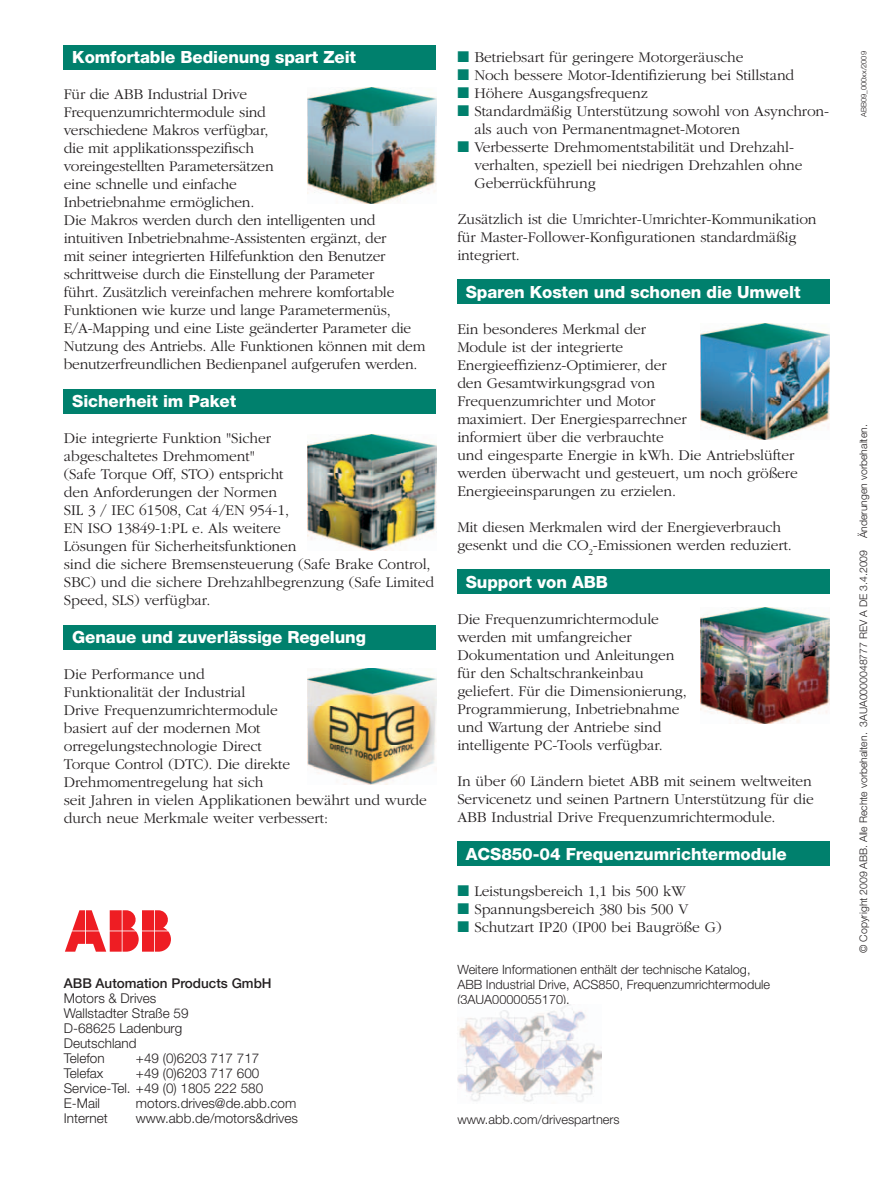
<style>
.page{position:relative;width:893px;height:1187px;background:#fff}
.page>*{position:absolute;margin:0;border:0;box-sizing:border-box;transform-origin:0 0}
.t1{font:800 16.8px "Helvetica Neue LT Std";letter-spacing:-.005em;color:#fff}
.t2{font:300 15.45px/18px "ITC Garamond Std";letter-spacing:-.005em;color:#231f20}
.t3{font:300 13.5px/15px "Helvetica Neue LT Std";color:#231f20}
.t4{font:500 13.5px "Helvetica Neue LT Std";color:#231f20}
.t5{font:300 12.75px/15px "Helvetica Neue LT Std";color:#231f20}
.t6{font:300 10.5px "Helvetica Neue LT Std";color:#231f20}
.t7{font:300 7.5px "Helvetica Neue LT Std";color:#231f20}
.s1{color:#00806d}
</style>
<div class="page">
<svg style="left:65px;top:910px;width:106px;height:41px"></svg>
<div style="left:64px;top:45px;width:372px;height:24px;background:#00806d"></div>
<div style="left:64px;top:389px;width:372px;height:24px;background:#00806d"></div>
<div style="left:64px;top:625px;width:372px;height:24px;background:#00806d"></div>
<div style="left:457px;top:280px;width:372px;height:24px;background:#00806d"></div>
<div style="left:457px;top:570px;width:372px;height:24px;background:#00806d"></div>
<div style="left:457px;top:841px;width:372px;height:24px;background:#00806d"></div>
<img style="left:307px;top:434px;width:129px;height:117px">
<img style="left:307px;top:668px;width:129px;height:116px">
<img style="left:700px;top:323px;width:129px;height:117px">
<img style="left:700px;top:607px;width:129px;height:117px">
<img style="left:457px;top:1004px;width:144px;height:98px">
<img style="left:307px;top:87px;width:129px;height:117px">
<p class="t1" style="left:72px;top:51px;width:285px">Komfortable Bedienung spart Zeit</p>
<p class="t2" style="left:64px;top:86px;width:363px">Für die ABB Industrial Drive<br>Frequenzumrichtermodule sind<br>verschiedene Makros verfügbar,<br>die mit applikationsspezifisch<br>voreingestellten Parametersätzen<br>eine schnelle und einfache<br>Inbetriebnahme ermöglichen.<br>Die Makros werden durch den intelligenten und intuitiven Inbetriebnahme-Assistenten ergänzt, der<br>mit seiner integrierten Hilfefunktion den Benutzer schrittweise durch die Einstellung der Parameter<br>führt. Zusätzlich vereinfachen mehrere komfortable Funktionen wie kurze und lange Parametermenüs, E/A-Mapping und eine Liste geänderter Parameter die Nutzung des Antriebs. Alle Funktionen können mit dem benutzerfreundlichen Bedienpanel aufgerufen werden.</p>
<p class="t1" style="left:72px;top:395px;width:165px">Sicherheit im Paket</p>
<p class="t2" style="left:64px;top:430px;width:372px">Die integrierte Funktion "Sicher<br>abgeschaltetes Drehmoment"<br>(Safe Torque Off, STO) entspricht<br>den Anforderungen der Normen<br>SIL 3 / IEC 61508, Cat 4/EN 954-1,<br>EN ISO 13849-1:PL e. Als weitere<br>Lösungen für Sicherheitsfunktionen<br>sind die sichere Bremsensteuerung (Safe Brake Control, SBC) und die sichere Drehzahlbegrenzung (Safe Limited Speed, SLS) verfügbar.</p>
<p class="t1" style="left:72px;top:631px;width:295px">Genaue und zuverlässige Regelung</p>
<p class="t2" style="left:64px;top:666px;width:364px">Die Performance und<br>Funktionalität der Industrial<br>Drive Frequenzumrichtermodule<br>basiert auf der modernen Mot<br>orregelungstechnologie Direct<br>Torque Control (DTC). Die direkte Drehmomentregelung hat sich<br>seit Jahren in vielen Applikationen bewährt und wurde durch neue Merkmale weiter verbessert:</p>
<p class="t4" style="left:64px;top:978px;width:209px">ABB Automation Products GmbH</p>
<p class="t3" style="left:64px;top:992px;width:126px">Motors &amp; Drives<br>Wallstadter Straße 59<br>D-68625 Ladenburg<br>Deutschland<br>Telefon</p>
<p class="t3" style="left:136px;top:1052px;width:125px">+49 (0)6203 717 717</p>
<p class="t3" style="left:64px;top:1067px;width:201px;text-indent:72px">+49 (0)6203 717 600<br>Service-Tel. +49 (0) 1805 222 580<br>E-Mail</p>
<p class="t3" style="left:64px;top:1067px;width:41px">Telefax</p>
<p class="t3" style="left:136px;top:1097px;width:162px">motors.drives@de.abb.com</p>
<p class="t3" style="left:64px;top:1112px;width:45px">Internet</p>
<p class="t3" style="left:136px;top:1112px;width:164px">www.abb.de/motors&amp;drives</p>
<p class="t2" style="left:457px;top:49px;width:287px"><span class="s1">■</span> Betriebsart für geringere Motorgeräusche</p>
<p class="t2" style="left:457px;top:67px;width:338px"><span class="s1">■</span> Noch bessere Motor-Identifizierung bei Stillstand</p>
<p class="t2" style="left:457px;top:85px;width:192px"><span class="s1">■</span> Höhere Ausgangsfrequenz</p>
<p class="t2" style="left:474px;top:103px;width:356px;text-indent:-17px"><span class="s1">■</span> Standardmäßig Unterstützung sowohl von Asynchron&shy;als auch von Permanentmagnet-Motoren</p>
<p class="t2" style="left:474px;top:139px;width:329px;text-indent:-17px"><span class="s1">■</span> Verbesserte Drehmomentstabilität und Drehzahl&shy;verhalten, speziell bei niedrigen Drehzahlen ohne<br>Geberrückführung</p>
<p class="t2" style="left:457px;top:211px;width:361px">Zusätzlich ist die Umrichter-Umrichter-Kommunikation für Master-Follower-Konfigurationen standardmäßig integriert.</p>
<p class="t1" style="left:466px;top:286px;width:336px">Sparen Kosten und schonen die Umwelt</p>
<p class="t2" style="left:457px;top:321px;width:342px">Ein besonderes Merkmal der<br>Module ist der integrierte Energieeffizienz-Optimierer, der<br>den Gesamtwirkungsgrad von<br>Frequenzumrichter und Motor<br>maximiert. Der Energiesparrechner<br>informiert über die verbrauchte<br>und eingesparte Energie in kWh. Die Antriebslüfter werden überwacht und gesteuert, um noch größere Energieeinsparungen zu erzielen.</p>
<p class="t2" style="left:457px;top:519px;width:336px">Mit diesen Merkmalen wird der Energieverbrauch gesenkt und die CO<sub>2</sub>-Emissionen werden reduziert.</p>
<p class="t1" style="left:466px;top:576px;width:143px">Support von ABB</p>
<p class="t2" style="left:457px;top:611px;width:231px">Die Frequenzumrichtermodule werden mit umfangreicher<br>Dokumentation und Anleitungen für den Schaltschrankeinbau geliefert. Für die Dimensionierung,<br>Programmierung, Inbetriebnahme und Wartung der Antriebe sind intelligente PC-Tools verfügbar.</p>
<p class="t2" style="left:457px;top:773px;width:358px">In über 60 Ländern bietet ABB mit seinem weltweiten<br>Servicenetz und seinen Partnern Unterstützung für die<br>ABB Industrial Drive Frequenzumrichtermodule.</p>
<p class="t1" style="left:466px;top:847px;width:322px">ACS850-04 Frequenzumrichtermodule</p>
<p class="t2" style="left:457px;top:882px;width:230px"><span class="s1">■</span> Leistungsbereich 1,1 bis 500 kW</p>
<p class="t2" style="left:457px;top:900px;width:232px"><span class="s1">■</span> Spannungsbereich 380 bis 500 V</p>
<p class="t2" style="left:457px;top:918px;width:266px"><span class="s1">■</span> Schutzart IP20 (IP00 bei Baugröße G)</p>
<p class="t5" style="left:457px;top:962px;width:314px">Weitere Informationen enthält der technische Katalog,<br>ABB Industrial Drive, ACS850, Frequenzumrichtermodule (3AUA0000055170).</p>
<p class="t5" style="left:457px;top:1112px;width:164px">www.abb.com/drivespartners</p>
<p class="t7" style="left:861px;top:117px;width:67px;rotate:-90deg">ABB09_000xx/2009</p>
<p class="t6" style="left:859px;top:953px;width:530px;rotate:-90deg">© Copyright 2009 ABB. Alle Rechte vorbehalten. 3AUA0000048777 REV A DE 3.4.2009 Änderungen vorbehalten.</p>
</div>
